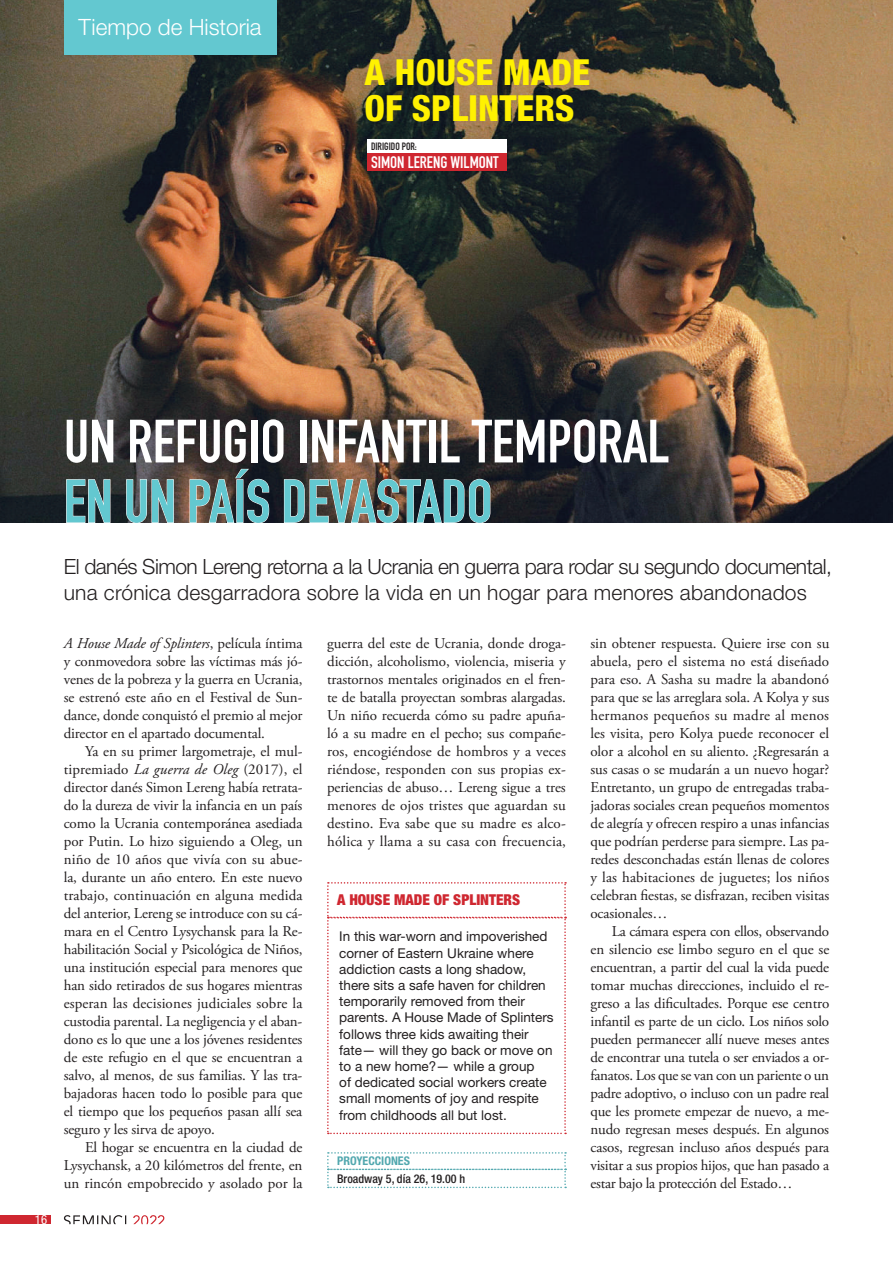
<style>
.page{position:relative;width:893px;height:1263px;background:#fff}
.page>*{position:absolute;margin:0;border:0;box-sizing:border-box;transform-origin:0 0}
.t1{font:60px/60px "DIN Engschrift Std";color:#fff}
.t2{font:800 condensed 36px/36px "Helvetica Neue LT Std";color:#fff101}
.t3{font:300 22.5px "Helvetica Neue LT Std";color:#fff}
.t4{font:300 21px/25.2px "Helvetica Neue LT Std";letter-spacing:-.025em;color:#231f20}
.t5{font:16.5px "DIN Engschrift Std";color:#fff}
.t6{font:15px/18px "Adobe Garamond Pro";letter-spacing:-.01em;color:#231f20;text-align:justify}
.t7{font:900 condensed 15px "Helvetica Neue LT Std";color:#cf2730}
.t8{font:13.5px/16.2px "Helvetica Neue LT Std";color:#231f20}
.t9{font:condensed 12.75px "Helvetica Neue LT Std";color:#fff}
.t10{font:500 condensed 12px "Helvetica Neue LT Std";color:#231f20}
.t11{font:700 condensed 12px "Helvetica Neue LT Std";color:#52a8af}
.t12{font:10.5px "DIN Engschrift Std";color:#231f20}
.s1{font-style:italic}
</style>
<div class="page">
<div style="left:0;top:1215px;width:50px;height:9px;background:#cf2730"></div>
<svg style="left:64px;top:1215px;width:62px;height:9px"></svg>
<svg style="left:133px;top:1215px;width:31px;height:9px"></svg>
<img style="left:0;top:0;width:893px;height:522px">
<svg style="left:327px;top:882px;width:239px;height:252px"></svg>
<svg style="left:327px;top:1152px;width:239px;height:36px"></svg>
<div style="left:64px;top:0;width:212px;height:54px;background:#63c8d0"></div>
<div style="left:367px;top:139px;width:139px;height:14px;background:#fff"></div>
<div style="left:367px;top:153px;width:139px;height:18px;background:#cf2730"></div>
<h3 class="t3" style="left:79px;top:13px;width:185px">Tiempo de Historia</h3>
<h2 class="t2" style="left:365px;top:54px;width:227px">A HOUSE MADE<br>OF SPLINTERS</h2>
<p class="t12" style="left:371px;top:140px;width:47px">DIRIGIDO POR:</p>
<p class="t5" style="left:371px;top:153px;width:129px">SIMON LERENG WILMONT</p>
<p class="t9" style="left:35px;top:1212px;width:14px">16</p>
<h1 class="t1" style="left:64px;top:412px;width:607px">UN REFUGIO INFANTIL TEMPORAL<br>EN UN PAÍS DEVASTADO</h1>
<h3 class="t4" style="left:64px;top:554px;width:770px">El danés Simon Lereng retorna a la Ucrania en guerra para rodar su segundo documental, una crónica desgarradora sobre la vida en un hogar para menores abandonados</h3>
<p class="t6" style="left:64px;top:635px;width:240px"><span class="s1">A House Made of Splinters</span>, película íntima y conmovedora sobre las víctimas más jó&shy;venes de la pobreza y la guerra en Ucrania, se estrenó este año en el Festival de Sun&shy;dance, donde conquistó el premio al mejor director en el apartado documental.</p>
<p class="t6" style="left:64px;top:743px;width:240px;text-indent:21px">Ya en su primer largometraje, el mul&shy;tipremiado <span class="s1">La guerra de Oleg</span> (2017), el director danés Simon Lereng había retrata&shy;do la dureza de vivir la infancia en un país como la Ucrania contemporánea asediada por Putin. Lo hizo siguiendo a Oleg, un niño de 10 años que vivía con su abue&shy;la, durante un año entero. En este nuevo trabajo, continuación en alguna medida del anterior, Lereng se introduce con su cá&shy;mara en el Centro Lysychansk para la Re&shy;habilitación Social y Psicológica de Niños, una institución especial para menores que han sido retirados de sus hogares mientras esperan las decisiones judiciales sobre la custodia parental. La negligencia y el aban&shy;dono es lo que une a los jóvenes residentes de este refugio en el que se encuentran a salvo, al menos, de sus familias. Y las tra&shy;bajadoras hacen todo lo posible para que el tiempo que los pequeños pasan allí sea seguro y les sirva de apoyo.</p>
<p class="t6" style="left:64px;top:1139px;width:240px;text-indent:21px">El hogar se encuentra en la ciudad de Lysychansk, a 20 kilómetros del frente, en un rincón empobrecido y asolado por la</p>
<p class="t6" style="left:327px;top:635px;width:240px">guerra del este de Ucrania, donde droga&shy;dicción, alcoholismo, violencia, miseria y trastornos mentales originados en el fren&shy;te de batalla proyectan sombras alargadas.<br>Un niño recuerda cómo su padre apuña&shy;ló a su madre en el pecho; sus compañe&shy;ros, encogiéndose de hombros y a veces riéndose, responden con sus propias ex&shy;periencias de abuso… Lereng sigue a tres menores de ojos tristes que aguardan su destino. Eva sabe que su madre es alco&shy;hólica y llama a su casa con frecuencia,</p>
<p class="t6" style="left:590px;top:635px;width:240px">sin obtener respuesta. Quiere irse con su abuela, pero el sistema no está diseñado para eso. A Sasha su madre la abandonó para que se las arreglara sola. A Kolya y sus hermanos pequeños su madre al menos les visita, pero Kolya puede reconocer el olor a alcohol en su aliento. ¿Regresarán a sus casas o se mudarán a un nuevo hogar?<br>Entretanto, un grupo de entregadas traba&shy;jadoras sociales crean pequeños momentos de alegría y ofrecen respiro a unas infancias que podrían perderse para siempre. Las pa&shy;redes desconchadas están llenas de colores y las habitaciones de juguetes; los niños celebran fiestas, se disfrazan, reciben visitas ocasionales…</p>
<p class="t6" style="left:590px;top:923px;width:240px;text-indent:21px">La cámara espera con ellos, observando en silencio ese limbo seguro en el que se encuentran, a partir del cual la vida puede tomar muchas direcciones, incluido el re&shy;greso a las dificultades. Porque ese centro infantil es parte de un ciclo. Los niños solo pueden permanecer allí nueve meses antes de encontrar una tutela o ser enviados a or&shy;fanatos. Los que se van con un pariente o un padre adoptivo, o incluso con un padre real que les promete empezar de nuevo, a me&shy;nudo regresan meses después. En algunos casos, regresan incluso años después para visitar a sus propios hijos, que han pasado a estar bajo la protección del Estado…</p>
<p class="t7" style="left:337px;top:891px;width:185px">A HOUSE MADE OF SPLINTERS</p>
<p class="t8" style="left:339px;top:928px;width:216px">In this war-worn and impoverished corner of Eastern Ukraine where addiction casts a long shadow, there sits a safe haven for children temporarily removed from their parents. A House Made of Splinters follows three kids awaiting their fate— will they go back or move on to a new home?— while a group<br>of dedicated social workers create small moments of joy and respite from childhoods all but lost.</p>
<p class="t11" style="left:337px;top:1154px;width:74px">PROYECCIONES</p>
<p class="t10" style="left:337px;top:1171px;width:130px">Broadway 5, día 26, 19.00 h</p>
</div>
